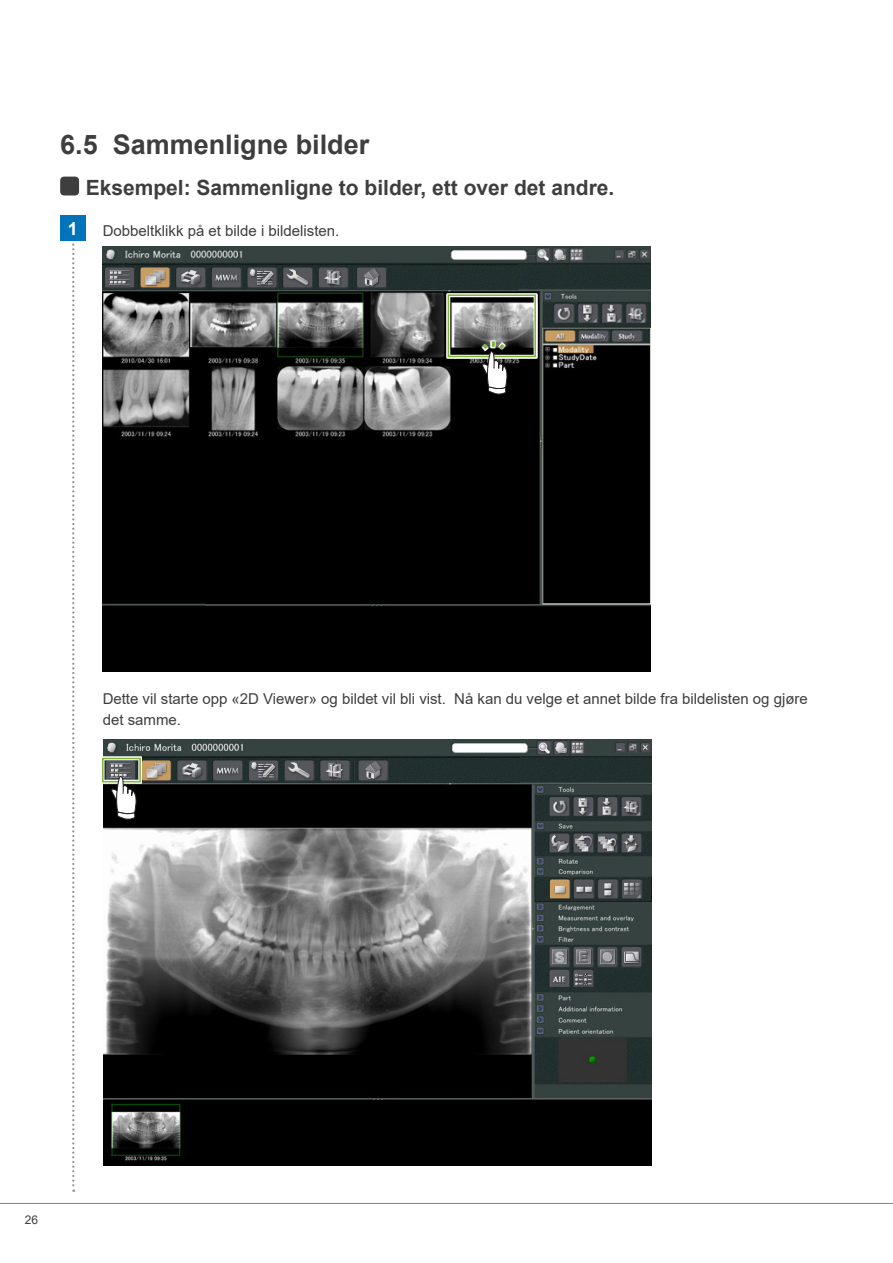
<style>
.page{position:relative;width:893px;height:1263px;background:#fff}
.page>*{position:absolute;margin:0;border:0;box-sizing:border-box;transform-origin:0 0}
.t1{font:700 27px "Arial";color:#3e3e3f}
.t2{font:700 21px "Arial";color:#3e3e3f}
.t3{font:700 18px "Arial";color:#fff}
.t4{font:15px/21px "Arial";color:#3e3e3f}
.t5{font:12px "Arial";color:#3e3e3f}
</style>
<div class="page">
<hr style="left:0;top:1203px;width:893px;height:1px;background:#808285">
<svg style="left:74px;top:244px;width:2px;height:948px"></svg>
<svg style="left:72px;top:243px;width:2px;height:949px"></svg>
<div style="left:60px;top:177px;width:19px;height:18px;background:#3e3e3f;border-radius:4px"></div>
<div style="left:60px;top:216px;width:26px;height:25px;background:#0174bc"></div>
<img style="left:102px;top:247px;width:548px;height:425px">
<div style="left:102px;top:604px;width:102px;height:68px;background:#000"></div>
<svg style="left:446px;top:293px;width:91px;height:66px;background:#848483"></svg>
<div style="left:448px;top:294px;width:88px;height:63px;border:2px solid #7fb438"></div>
<svg style="left:478px;top:340px;width:31px;height:56px"></svg>
<img style="left:102px;top:265px;width:330px;height:25px">
<div style="left:432px;top:265px;width:86px;height:25px;background:#212f2e"></div>
<img style="left:104px;top:740px;width:547px;height:425px">
<img style="left:142px;top:757px;width:292px;height:25px">
<div style="left:434px;top:757px;width:86px;height:25px;background:#212f2e"></div>
<svg style="left:102px;top:756px;width:40px;height:28px"></svg>
<div style="left:102px;top:758px;width:39px;height:24px;border:2px solid #7fb438"></div>
<svg style="left:107px;top:774px;width:31px;height:47px"></svg>
<h1 class="t1" style="left:60px;top:126px;width:311px">6.5 Sammenligne bilder</h1>
<h2 class="t2" style="left:86px;top:172px;width:530px">Eksempel: Sammenligne to bilder, ett over det andre.</h2>
<p class="t3" style="left:68px;top:216px;width:12px">1</p>
<p class="t4" style="left:103px;top:220px;width:238px">Dobbeltklikk på et bilde i bildelisten.</p>
<p class="t4" style="left:103px;top:688px;width:707px">Dette vil starte opp «2D Viewer» og bildet vil bli vist. Nå kan du velge et annet bilde fra bildelisten og gjøre det samme.</p>
<p class="t5" style="left:25px;top:1212px;width:15px">26</p>
</div>
